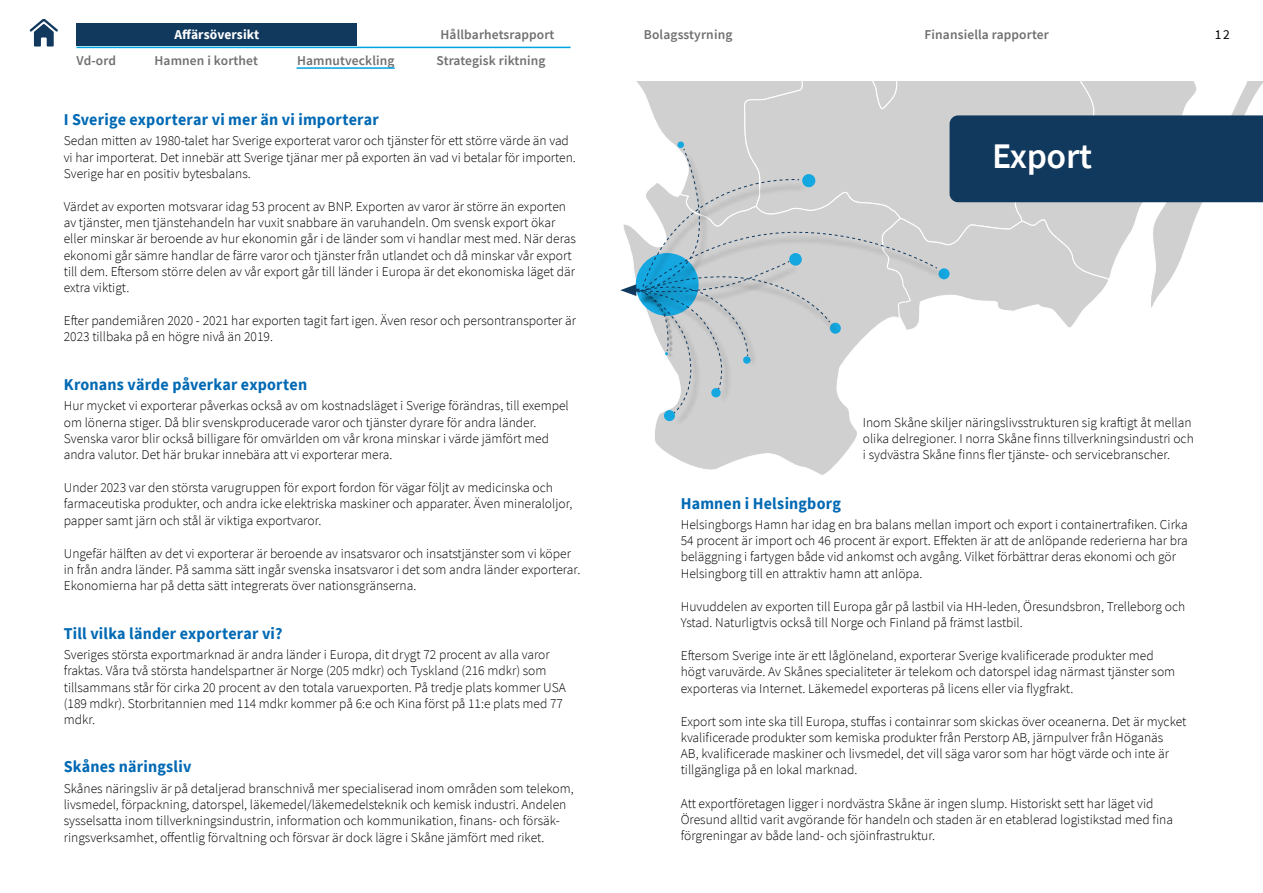
<style>
.page{position:relative;width:1263px;height:893px;background:#fff}
.page>*{position:absolute;margin:0;border:0;box-sizing:border-box;transform-origin:0 0}
.Rubrik{font:600 36px "Source Sans Pro";letter-spacing:-.01em;color:#fff}
.Mellanrubrik{font:700 16.5px "Source Sans Pro";letter-spacing:.015em;color:#0069b4}
.Brödtext{font:300 13.5px/16.2px "Source Sans Pro";color:#000}
.t1{font:600 13.5px "Source Sans Pro";letter-spacing:.01em;color:#706f71}
.t2{font:700 13.5px "Source Sans Pro";color:#fff}
.t3{font:13.5px "Source Sans Pro";color:#000}
</style>
<div class="page">
<svg style="left:30px;top:19px;width:28px;height:28px"></svg>
<div style="left:77px;top:23px;width:280px;height:22px;background:#11395e"></div>
<hr style="left:77px;top:47px;width:493px;height:1px;background:#00a3e2">
<svg style="left:655px;top:414px;width:202px;height:61px"></svg>
<div style="left:641px;top:294px;width:60px;height:132px;background:#000;opacity:.75"></div>
<svg style="left:620px;top:81px;width:643px;height:333px"></svg>
<hr style="left:297px;top:67px;width:98px;height:2px;background:#00a3e2">
<p class="t2" style="left:175px;top:26px;width:86px">Affärsöversikt</p>
<p class="t1" style="left:440px;top:26px;width:115px">Hållbarhetsrapport</p>
<p class="t1" style="left:644px;top:26px;width:90px">Bolagsstyrning</p>
<p class="t1" style="left:924px;top:26px;width:126px">Finansiella rapporter</p>
<p class="t3" style="left:1215px;top:26px;width:17px">12</p>
<p class="t1" style="left:77px;top:52px;width:41px">Vd-ord</p>
<p class="t1" style="left:155px;top:52px;width:105px">Hamnen i korthet</p>
<p class="t1" style="left:297px;top:52px;width:99px">Hamnutveckling</p>
<p class="t1" style="left:437px;top:52px;width:111px">Strategisk riktning</p>
<h3 class="Mellanrubrik" style="left:64px;top:108px;width:317px">I Sverige exporterar vi mer än vi importerar</h3>
<p class="Brödtext" style="left:64px;top:133px;width:514px">Sedan mitten av 1980-talet har Sverige exporterat varor och tjänster för ett större värde än vad vi har importerat. Det innebär att Sverige tjänar mer på exporten än vad vi betalar för importen.<br>Sverige har en positiv bytesbalans.</p>
<p class="Brödtext" style="left:64px;top:198px;width:514px">Värdet av exporten motsvarar idag 53 procent av BNP. Exporten av varor är större än exporten av tjänster, men tjänstehandeln har vuxit snabbare än varuhandeln. Om svensk export ökar eller minskar är beroende av hur ekonomin går i de länder som vi handlar mest med. När deras ekonomi går sämre handlar de färre varor och tjänster från utlandet och då minskar vår export till dem. Eftersom större delen av vår export går till länder i Europa är det ekonomiska läget där extra viktigt.</p>
<p class="Brödtext" style="left:64px;top:313px;width:514px">Efter pandemiåren 2020 - 2021 har exporten tagit fart igen. Även resor och persontransporter är<br>2023 tillbaka på en högre nivå än 2019.</p>
<h3 class="Mellanrubrik" style="left:64px;top:373px;width:245px">Kronans värde påverkar exporten</h3>
<p class="Brödtext" style="left:64px;top:398px;width:506px">Hur mycket vi exporterar påverkas också av om kostnadsläget i Sverige förändras, till exempel om lönerna stiger. Då blir svenskproducerade varor och tjänster dyrare för andra länder.<br>Svenska varor blir också billigare för omvärlden om vår krona minskar i värde jämfört med andra valutor. Det här brukar innebära att vi exporterar mera.</p>
<p class="Brödtext" style="left:64px;top:480px;width:510px">Under 2023 var den största varugruppen för export fordon för vägar följt av medicinska och farmaceutiska produkter, och andra icke elektriska maskiner och apparater. Även mineraloljor, papper samt järn och stål är viktiga exportvaror.</p>
<p class="Brödtext" style="left:64px;top:545px;width:518px">Ungefär hälften av det vi exporterar är beroende av insatsvaror och insatstjänster som vi köper in från andra länder. På samma sätt ingår svenska insatsvaror i det som andra länder exporterar.<br>Ekonomierna har på detta sätt integrerats över nationsgränserna.</p>
<h3 class="Mellanrubrik" style="left:64px;top:622px;width:220px">Till vilka länder exporterar vi?</h3>
<p class="Brödtext" style="left:64px;top:647px;width:503px">Sveriges största exportmarknad är andra länder i Europa, dit drygt 72 procent av alla varor fraktas. Våra två största handelspartner är Norge (205 mdkr) och Tyskland (216 mdkr) som tillsammans står för cirka 20 procent av den totala varuexporten. På tredje plats kommer USA (189 mdkr). Storbritannien med 114 mdkr kommer på 6:e och Kina först på 11:e plats med 77 mdkr.</p>
<h3 class="Mellanrubrik" style="left:64px;top:756px;width:129px">Skånes näringsliv</h3>
<p class="Brödtext" style="left:64px;top:780px;width:511px">Skånes näringsliv är på detaljerad branschnivå mer specialiserad inom områden som telekom, livsmedel, förpackning, datorspel, läkemedel/läkemedelsteknik och kemisk industri. Andelen sysselsatta inom tillverkningsindustrin, information och kommunikation, finans- och försäk&shy;ringsverksamhet, offentlig förvaltning och försvar är dock lägre i Skåne jämfört med riket.</p>
<h1 class="Rubrik" style="left:992px;top:132px;width:102px">Export</h1>
<p class="Brödtext" style="left:863px;top:414px;width:332px">Inom Skåne skiljer näringslivsstrukturen sig kraftigt åt mellan olika delregioner. I norra Skåne finns tillverkningsindustri och i sydvästra Skåne finns fler tjänste- och servicebranscher.</p>
<h3 class="Mellanrubrik" style="left:681px;top:492px;width:162px">Hamnen i Helsingborg</h3>
<p class="Brödtext" style="left:681px;top:516px;width:508px">Helsingborgs Hamn har idag en bra balans mellan import och export i containertrafiken. Cirka 54 procent är import och 46 procent är export. Effekten är att de anlöpande rederierna har bra beläggning i fartygen både vid ankomst och avgång. Vilket förbättrar deras ekonomi och gör Helsingborg till en attraktiv hamn att anlöpa.</p>
<p class="Brödtext" style="left:681px;top:598px;width:506px">Huvuddelen av exporten till Europa går på lastbil via HH-leden, Öresundsbron, Trelleborg och<br>Ystad. Naturligtvis också till Norge och Finland på främst lastbil.</p>
<p class="Brödtext" style="left:681px;top:648px;width:496px">Eftersom Sverige inte är ett låglöneland, exporterar Sverige kvalificerade produkter med högt varuvärde. Av Skånes specialiteter är telekom och datorspel idag närmast tjänster som exporteras via Internet. Läkemedel exporteras på licens eller via flygfrakt.</p>
<p class="Brödtext" style="left:681px;top:713px;width:507px">Export som inte ska till Europa, stuffas i containrar som skickas över oceanerna. Det är mycket kvalificerade produkter som kemiska produkter från Perstorp AB, järnpulver från Höganäs<br>AB, kvalificerade maskiner och livsmedel, det vill säga varor som har högt värde och inte är tillgängliga på en lokal marknad.</p>
<p class="Brödtext" style="left:681px;top:795px;width:494px">Att exportföretagen ligger i nordvästra Skåne är ingen slump. Historiskt sett har läget vid<br>Öresund alltid varit avgörande för handeln och staden är en etablerad logistikstad med fina förgreningar av både land- och sjöinfrastruktur.</p>
</div>
